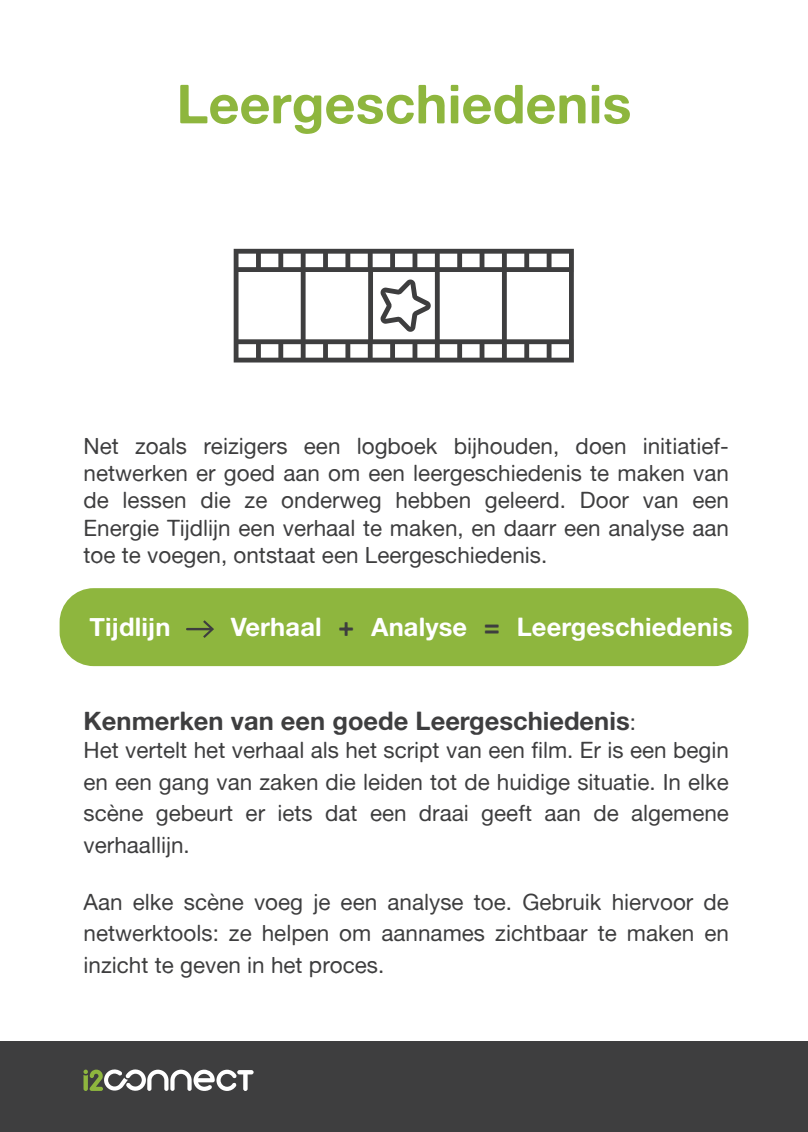
<style>
.page{position:relative;width:808px;height:1132px;background:#fff}
.page>*{position:absolute;margin:0;border:0;box-sizing:border-box;transform-origin:0 0}
.t1{font:54px "Alte Haas Grotesk Bold";color:#8eb63e}
.t2{font:25.5px "Alte Haas Grotesk Bold";letter-spacing:.005em;color:#fff}
.t3{font:25.5px "Alte Haas Grotesk Bold";color:#3e3e3f}
.t4{font:22.5px/31.5px "Alte Haas Grotesk";color:#3e3e3f;text-align:justify}
.s1{font-size:27px;color:#3e3e3f}
.s2{font-family:"Alte Haas Grotesk";font-size:22.5px}
</style>
<div class="page">
<div style="left:0;top:1041px;width:808px;height:90px;background:#3e3e3f"></div>
<svg style="left:83px;top:1069px;width:171px;height:22px"></svg>
<div style="left:60px;top:588px;width:688px;height:78px;background:#8eb63e;border-radius:34px"></div>
<hr style="left:187px;top:627px;width:25px;height:3px;background:#3e3e3f">
<svg style="left:203px;top:620px;width:11px;height:17px"></svg>
<svg style="left:234px;top:249px;width:340px;height:113px"></svg>
<h1 class="t1" style="left:176px;top:71px;width:456px">Leergeschiedenis</h1>
<p class="t4" style="left:83px;top:432px;width:647px;line-height:27px">Net zoals reizigers een logboek bijhouden, doen initiatief&shy;netwerken er goed aan om een leergeschiedenis te maken van de lessen die ze onderweg hebben geleerd. Door van een Energie Tijdlijn een verhaal te maken, en daarr een analyse aan toe te voegen, ontstaat een Leergeschiedenis.</p>
<p class="t2" style="left:89px;top:611px;width:83px">Tijdlijn</p>
<p class="t2" style="left:231px;top:611px;width:503px">Verhaal <span class="s1">+</span> Analyse <span class="s1">=</span> Leergeschiedenis</p>
<p class="t3" style="left:83px;top:704px;width:554px">Kenmerken van een goede Leergeschiedenis<span class="s2">:</span></p>
<p class="t4" style="left:83px;top:733px;width:647px">Het vertelt het verhaal als het script van een film. Er is een begin en een gang van zaken die leiden tot de huidige situatie. In elke scène gebeurt er iets dat een draai geeft aan de algemene verhaallijn.</p>
<p class="t4" style="left:83px;top:885px;width:647px">Aan elke scène voeg je een analyse toe. Gebruik hiervoor de netwerktools: ze helpen om aannames zichtbaar te maken en inzicht te geven in het proces.</p>
</div>
